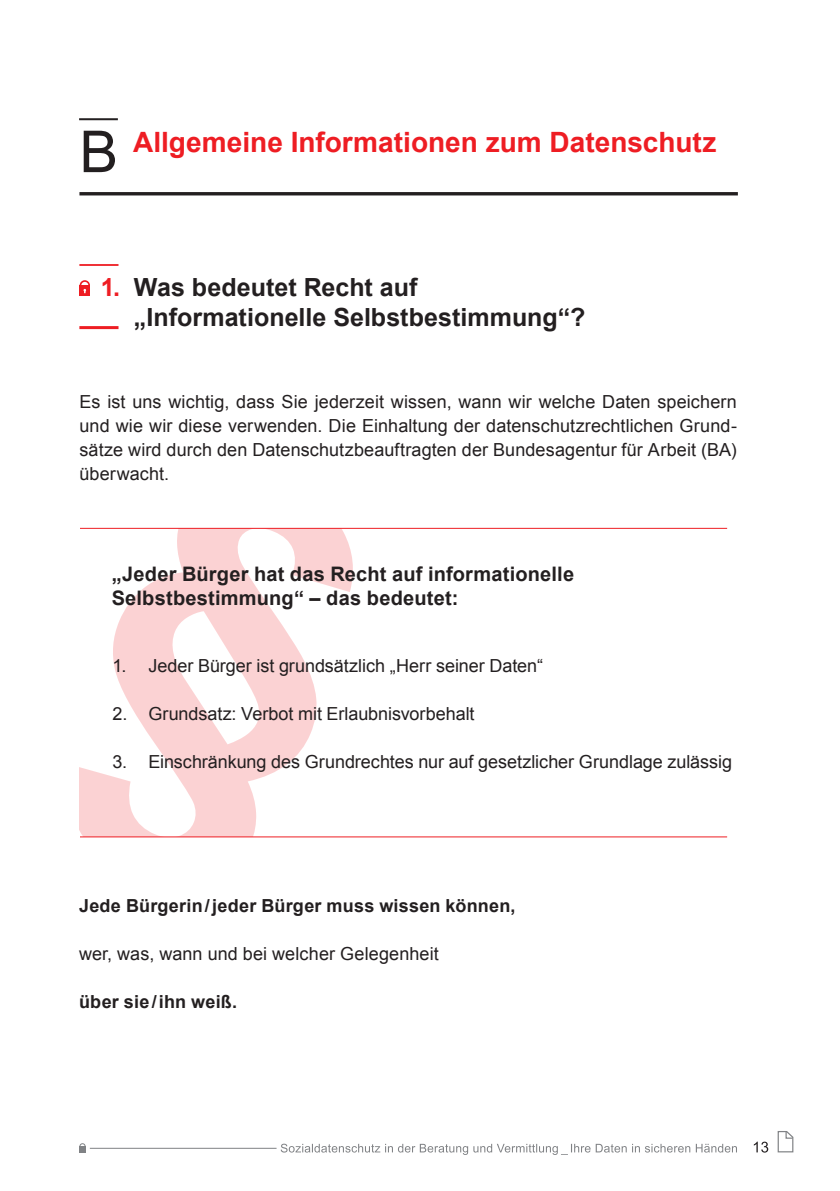
<style>
.page{position:relative;width:840px;height:1191px;background:#fff}
.page>*{position:absolute;margin:0;border:0;box-sizing:border-box;transform-origin:0 0}
.QR-Code_Infotext{font:57.8px "Arial";color:#231f20}
.t1{font:700 28px "Arial";color:#ee1d23}
.t2{font:700 25px/30px "Arial";color:#231f20}
.QR-Code_Infotext-2{font:700 25px "Arial";color:#ee1d23}
.t3{font:700 20px/24px "Arial";letter-spacing:.01em;color:#231f20}
.QR-Code_Infotext-3{font:18px/24px "Arial";color:#231f20;text-align:justify}
.QR-Code_Infotext-4{font:700 18px "Arial";letter-spacing:.01em;color:#231f20}
</style>
<div class="page">
<svg style="left:753px;top:1141px;width:14px;height:11px"></svg>
<svg style="left:777px;top:1131px;width:16px;height:22px"></svg>
<svg style="left:280px;top:1143px;width:456px;height:12px"></svg>
<hr style="left:90px;top:1148px;width:186px;height:1px;background:#808285">
<div style="left:79px;top:1146px;width:7px;height:6px;background:#808285"></div>
<div style="left:79px;top:1143px;width:7px;height:6px;border:1px solid #808285;border-radius:50%"></div>
<hr style="left:79px;top:192px;width:658px;height:3px;background:#231f20">
<hr style="left:79px;top:118px;width:39px;height:2px;background:#231f20">
<hr style="left:79px;top:326px;width:39px;height:3px;background:#ee1d23">
<svg style="left:80px;top:285px;width:10px;height:11px"></svg>
<div style="left:80px;top:280px;width:10px;height:10px;border:2px solid #ee1d23;border-radius:50%"></div>
<hr style="left:79px;top:264px;width:39px;height:2px;background:#ee1d23">
<svg style="left:80px;top:529px;width:273px;height:307px"></svg>
<hr style="left:80px;top:836px;width:646px;height:1px;background:#ee1d23">
<hr style="left:80px;top:528px;width:646px;height:1px;background:#ee1d23">
<p class="QR-Code_Infotext" style="left:79px;top:114px;width:40px">B</p>
<h1 class="t1" style="left:133px;top:124px;width:584px">Allgemeine Informationen zum Datenschutz</h1>
<p class="QR-Code_Infotext-2" style="left:101px;top:270px;width:21px">1.</p>
<h1 class="t2" style="left:134px;top:273px;width:453px">Was bedeutet Recht auf „Informationelle Selbstbestimmung“?</h1>
<p class="QR-Code_Infotext-3" style="left:79px;top:390px;width:658px">Es ist uns wichtig, dass Sie jederzeit wissen, wann wir welche Daten speichern und wie wir diese verwenden. Die Einhaltung der datenschutzrechtlichen Grund&shy;sätze wird durch den Datenschutzbeauftragten der Bundesagentur für Arbeit (BA) überwacht.</p>
<h1 class="t3" style="left:112px;top:563px;width:463px">„Jeder Bürger hat das Recht auf informationelle<br>Selbstbestimmung“ – das bedeutet:</h1>
<p class="QR-Code_Infotext-3" style="left:112px;top:654px;width:432px">1. Jeder Bürger ist grundsätzlich „Herr seiner Daten“</p>
<p class="QR-Code_Infotext-3" style="left:112px;top:702px;width:363px">2. Grundsatz: Verbot mit Erlaubnisvorbehalt</p>
<p class="QR-Code_Infotext-3" style="left:112px;top:750px;width:621px">3. Einschränkung des Grundrechtes nur auf gesetzlicher Grundlage zulässig</p>
<p class="QR-Code_Infotext-4" style="left:79px;top:894px;width:438px">Jede Bürgerin/jeder Bürger muss wissen können,</p>
<p class="QR-Code_Infotext-3" style="left:79px;top:942px;width:361px">wer, was, wann und bei welcher Gelegenheit</p>
<p class="QR-Code_Infotext-4" style="left:79px;top:990px;width:160px">über sie/ihn weiß.</p>
</div>
